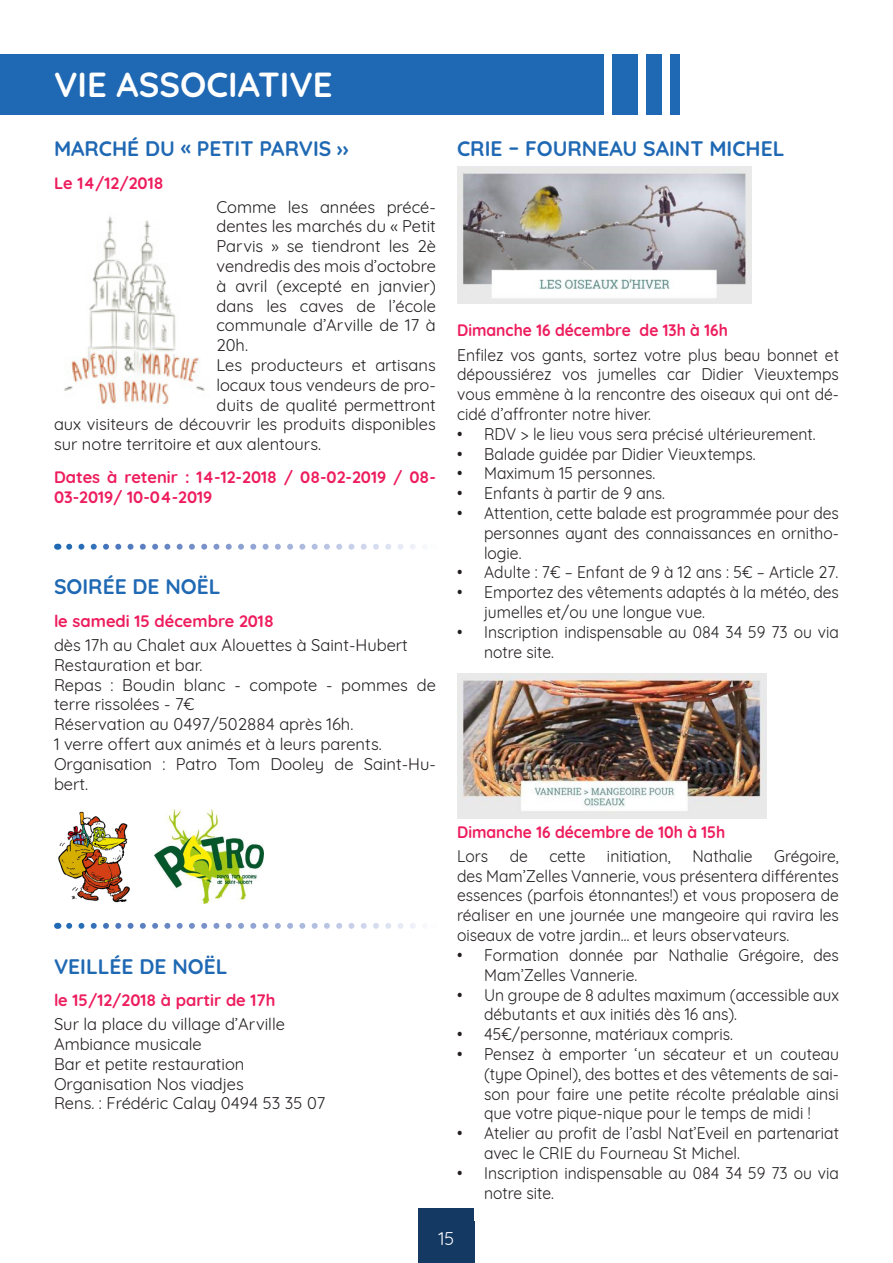
<style>
.page{position:relative;width:893px;height:1263px;background:#fff}
.page>*{position:absolute;margin:0;border:0;box-sizing:border-box;transform-origin:0 0}
.t1{font:700 34.65px "Quicksand";color:#fff}
.Titre_QUOI{font:700 21px "Quicksand";color:#1f68b3}
.t2{font:18px "Quicksand";color:#fff}
.Texte{font:16.5px/19.8px "Quicksand";color:#231f20;scale:.95 1}
.Texte-2{font:16.5px/19.8px "Quicksand";color:#231f20}
.Lieu_-_Date{font:700 16.5px/19.8px "Quicksand";color:#ed1c5d}
.Lieu_-_Date-2{font:700 16.5px "Quicksand";color:#ed1c5d;scale:.95 1}
</style>
<div class="page">
<div style="left:419px;top:1209px;width:55px;height:54px;background:#143963"></div>
<div style="left:0;top:54px;width:604px;height:61px;background:#1f68b3"></div>
<div style="left:612px;top:54px;width:26px;height:61px;background:#1f68b3"></div>
<div style="left:646px;top:54px;width:16px;height:61px;background:#1f68b3"></div>
<div style="left:670px;top:54px;width:10px;height:61px;background:#1f68b3"></div>
<svg style="left:69px;top:544px;width:347px;height:6px"></svg>
<svg style="left:69px;top:923px;width:347px;height:6px"></svg>
<img style="left:64px;top:216px;width:141px;height:193px">
<img style="left:58px;top:811px;width:72px;height:92px">
<img style="left:155px;top:810px;width:109px;height:93px">
<img style="left:457px;top:167px;width:294px;height:137px">
<img style="left:457px;top:674px;width:309px;height:144px">
<p class="t1" style="left:54px;top:56px;width:280px">VIE ASSOCIATIVE</p>
<p class="Titre_QUOI" style="left:54px;top:131px;width:296px">MARCHÉ DU « PETIT PARVIS ››</p>
<p class="Lieu_-_Date" style="left:54px;top:171px;width:111px">Le 14/12/2018</p>
<p class="Texte-2" style="left:216px;top:195px;width:221px;text-align:justify">Comme les années précé&shy;dentes les marchés du « Petit Parvis » se tiendront les 2è vendredis des mois d’octobre à avril (excepté en janvier) dans les caves de l’école communale d’Arville de 17 à 20h.</p>
<p class="Texte-2" style="left:216px;top:354px;width:221px">Les producteurs et artisans</p>
<p class="Texte-2" style="left:216px;top:373px;width:221px">locaux tous vendeurs de pro-</p>
<p class="Texte-2" style="left:216px;top:393px;width:221px">duits de qualité permettront</p>
<p class="Texte-2" style="left:54px;top:413px;width:383px">aux visiteurs de découvrir les produits disponibles</p>
<p class="Texte-2" style="left:54px;top:433px;width:269px">sur notre territoire et aux alentours.</p>
<p class="Lieu_-_Date" style="left:54px;top:466px;width:383px">Dates à retenir : 14-12-2018 / 08-02-2019 / 08-<br>03-2019/ 10-04-2019</p>
<p class="Titre_QUOI" style="left:54px;top:570px;width:168px">SOIRÉE DE NOËL</p>
<p class="Lieu_-_Date" style="left:54px;top:610px;width:221px">le samedi 15 décembre 2018</p>
<p class="Texte-2" style="left:54px;top:633px;width:355px">dès 17h au Chalet aux Alouettes à Saint-Hubert</p>
<p class="Texte-2" style="left:54px;top:653px;width:150px">Restauration et bar.</p>
<p class="Texte-2" style="left:54px;top:673px;width:383px">Repas : Boudin blanc - compote - pommes de terre rissolées - 7€</p>
<p class="Texte-2" style="left:54px;top:713px;width:301px">Réservation au 0497/502884 après 16h.</p>
<p class="Texte-2" style="left:54px;top:732px;width:329px">1 verre offert aux animés et à leurs parents.</p>
<p class="Texte-2" style="left:54px;top:752px;width:383px">Organisation : Patro Tom Dooley de Saint-Hu&shy;bert.</p>
<p class="Titre_QUOI" style="left:54px;top:949px;width:175px">VEILLÉE DE NOËL</p>
<p class="Lieu_-_Date" style="left:54px;top:989px;width:223px">le 15/12/2018 à partir de 17h</p>
<p class="Texte-2" style="left:54px;top:1013px;width:232px">Sur la place du village d’Arville</p>
<p class="Texte-2" style="left:54px;top:1032px;width:149px">Ambiance musicale</p>
<p class="Texte-2" style="left:54px;top:1052px;width:192px">Bar et petite restauration</p>
<p class="Texte-2" style="left:54px;top:1072px;width:191px">Organisation Nos viadjes</p>
<p class="Texte-2" style="left:54px;top:1092px;width:273px">Rens. : Frédéric Calay 0494 53 35 07</p>
<p class="Titre_QUOI" style="left:457px;top:131px;width:329px">CRIE – FOURNEAU SAINT MICHEL</p>
<p class="Lieu_-_Date-2" style="left:457px;top:317px;width:287px">Dimanche 16 décembre de 13h à 16h</p>
<p class="Texte" style="left:457px;top:343px;width:403px;text-align:justify">Enfilez vos gants, sortez votre plus beau bonnet et dépoussiérez vos jumelles car Didier Vieuxtemps vous emmène à la rencontre des oiseaux qui ont dé&shy;cidé d’affronter notre hiver.</p>
<p class="Texte" style="left:457px;top:422px;width:379px">• RDV &gt; le lieu vous sera précisé ultérieurement.</p>
<p class="Texte" style="left:457px;top:442px;width:316px">• Balade guidée par Didier Vieuxtemps.</p>
<p class="Texte" style="left:457px;top:462px;width:210px">• Maximum 15 personnes.</p>
<p class="Texte" style="left:457px;top:482px;width:220px">• Enfants à partir de 9 ans.</p>
<p class="Texte" style="left:484px;top:501px;width:375px;text-align:justify;text-indent:-27px">• Attention, cette balade est programmée pour des personnes ayant des connaissances en ornitho&shy;logie.</p>
<p class="Texte" style="left:457px;top:561px;width:403px">• Adulte : 7€ – Enfant de 9 à 12 ans : 5€ – Article 27.</p>
<p class="Texte" style="left:484px;top:581px;width:375px;text-indent:-27px">• Emportez des vêtements adaptés à la météo, des jumelles et/ou une longue vue.</p>
<p class="Texte" style="left:484px;top:620px;width:375px;text-indent:-27px">• Inscription indispensable au 084 34 59 73 ou via notre site.</p>
<p class="Lieu_-_Date-2" style="left:457px;top:818px;width:284px">Dimanche 16 décembre de 10h à 15h</p>
<p class="Texte" style="left:457px;top:844px;width:34px">Lors</p>
<p class="Texte" style="left:510px;top:844px;width:21px">de</p>
<p class="Texte" style="left:549px;top:844px;width:39px">cette</p>
<p class="Texte" style="left:607px;top:844px;width:69px">initiation,</p>
<p class="Texte" style="left:692px;top:844px;width:65px">Nathalie</p>
<p class="Texte" style="left:457px;top:844px;width:403px;text-align:justify;text-indent:317px">Grégoire, des Mam’Zelles Vannerie, vous présentera différentes essences (parfois étonnantes!) et vous proposera de réaliser en une journée une mangeoire qui ravira les oiseaux de votre jardin… et leurs observateurs.</p>
<p class="Texte" style="left:484px;top:943px;width:375px;text-indent:-27px">• Formation donnée par Nathalie Grégoire, des<br>Mam’Zelles Vannerie.</p>
<p class="Texte" style="left:484px;top:983px;width:375px;text-indent:-27px">• Un groupe de 8 adultes maximum (accessible aux débutants et aux initiés dès 16 ans).</p>
<p class="Texte" style="left:457px;top:1023px;width:292px">• 45€/personne, matériaux compris.</p>
<p class="Texte" style="left:484px;top:1042px;width:375px;text-align:justify;text-indent:-27px">• Pensez à emporter ‘un sécateur et un couteau (type Opinel), des bottes et des vêtements de sai&shy;son pour faire une petite récolte préalable ainsi que votre pique-nique pour le temps de midi !</p>
<p class="Texte" style="left:484px;top:1122px;width:375px;text-indent:-27px">• Atelier au profit de l’asbl Nat’Eveil en partenariat avec le CRIE du Fourneau St Michel.</p>
<p class="Texte" style="left:484px;top:1161px;width:375px;text-indent:-27px">• Inscription indispensable au 084 34 59 73 ou via notre site.</p>
<p class="t2" style="left:439px;top:1224px;width:17px">15</p>
</div>
